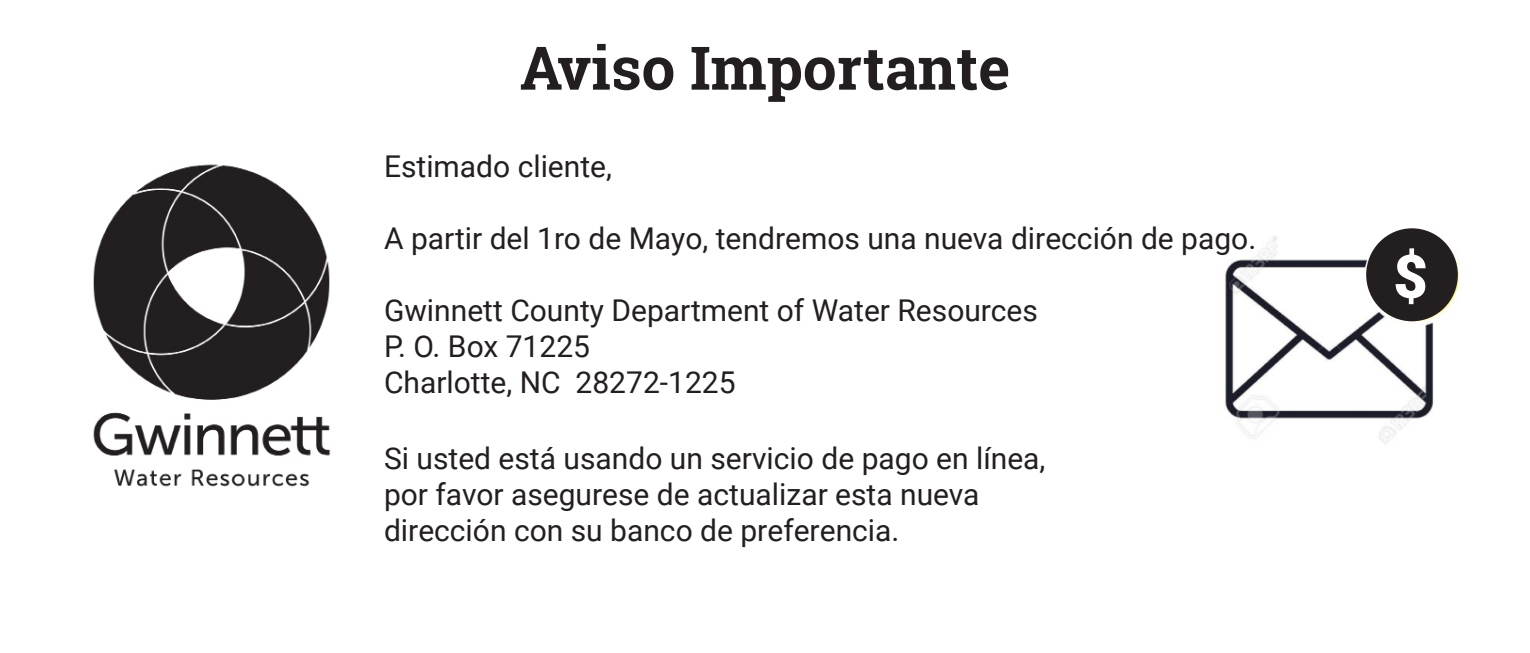
<style>
.page{position:relative;width:1530px;height:653px;background:#fff}
.page>*{position:absolute;margin:0;border:0;box-sizing:border-box;transform-origin:0 0}
.t1{font:700 60px "Roboto Slab";color:#231f20}
.t2{font:900 60px "Roboto";color:#fff}
.t3{font:30px/36px "Roboto";color:#231f20}
</style>
<div class="page">
<img style="left:1225px;top:230px;width:234px;height:214px">
<div style="left:1367px;top:229px;width:90px;height:91px;background:#231f20;border-radius:50%"></div>
<div style="left:1366px;top:228px;width:92px;height:93px;border:2px solid #231f20;border-radius:50%"></div>
<img style="left:93px;top:164px;width:238px;height:323px">
<p class="t1" style="left:520px;top:27px;width:492px">Aviso Importante</p>
<p class="t3" style="left:384px;top:147px;width:230px">Estimado cliente,</p>
<p class="t3" style="left:384px;top:219px;width:874px">A partir del 1ro de Mayo, tendremos una nueva dirección de pago.</p>
<p class="t3" style="left:384px;top:291px;width:655px">Gwinnett County Department of Water Resources</p>
<p class="t3" style="left:384px;top:327px;width:208px">P. O. Box 71225</p>
<p class="t3" style="left:384px;top:363px;width:353px">Charlotte, NC 28272-1225</p>
<p class="t3" style="left:384px;top:439px;width:663px">Si usted está usando un servicio de pago en línea, por favor asegurese de actualizar esta nueva dirección con su banco de preferencia.</p>
<p class="t2" style="left:1393px;top:234px;width:36px">$</p>
</div>
